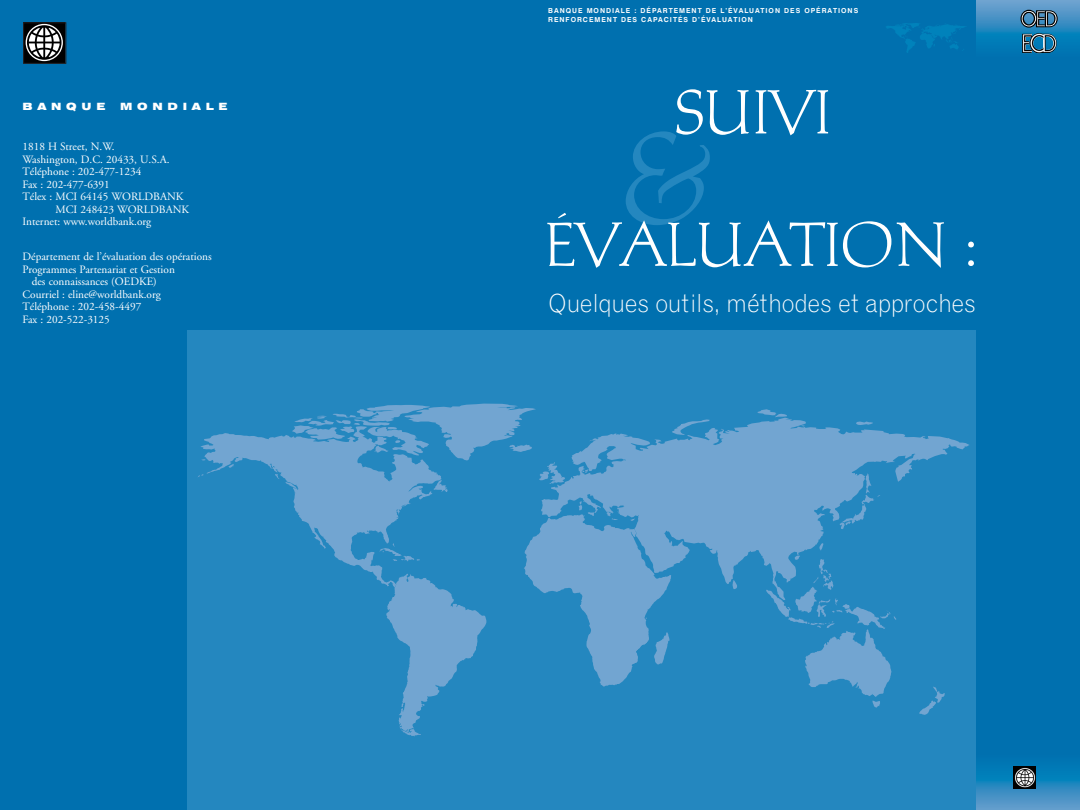
<style>
.page{position:relative;width:1080px;height:810px;background:#0070af}
.page>*{position:absolute;margin:0;border:0;box-sizing:border-box;transform-origin:0 0}
.t1{font:150px "Michelangelo";color:#2487bf}
.t2{font:64.38px/132.5px "Michelangelo";letter-spacing:-.04em;color:#fff;text-align:center}
.t3{font:300 25px "Grotesque";letter-spacing:-.01em;color:#fff;scale:.96 1}
.t4{font:11.25px "Adobe Garamond";color:#fff}
.t5{font:900 expanded 10px "Swiss 721 BT";letter-spacing:.48em;color:#fff}
.t6{font:700 6.88px/8.2px "Swiss 721 BT";letter-spacing:.14em;color:#fff}
</style>
<div class="page">
<svg style="left:976px;top:0;width:104px;height:54px"></svg>
<svg style="left:976px;top:766px;width:104px;height:44px"></svg>
<img style="left:886px;top:23px;width:79px;height:30px">
<svg style="left:1020px;top:10px;width:38px;height:18px"></svg>
<img style="left:1022px;top:33px;width:35px;height:20px">
<svg style="left:25px;top:24px;width:39px;height:38px"></svg>
<div style="left:23px;top:22px;width:43px;height:42px;border:1px solid #231f20"></div>
<img style="left:1014px;top:766px;width:22px;height:23px">
<div style="left:188px;top:330px;width:788px;height:480px;background:#2487bf"></div>
<svg style="left:200px;top:433px;width:75px;height:42px;fill:#72a5d1"></svg>
<svg style="left:228px;top:464px;width:6px;height:4px"></svg>
<svg style="left:948px;top:438px;width:21px;height:11px"></svg>
<svg style="left:710px;top:418px;width:238px;height:169px;fill:#72a5d1"></svg>
<svg style="left:733px;top:580px;width:4px;height:9px"></svg>
<svg style="left:840px;top:474px;width:41px;height:55px"></svg>
<svg style="left:856px;top:422px;width:17px;height:3px"></svg>
<svg style="left:757px;top:409px;width:30px;height:8px"></svg>
<svg style="left:919px;top:686px;width:26px;height:29px"></svg>
<svg style="left:766px;top:543px;width:131px;height:165px"></svg>
<svg style="left:719px;top:492px;width:13px;height:4px"></svg>
<svg style="left:275px;top:404px;width:435px;height:332px"></svg>
<p class="t5" style="left:22px;top:103px;width:84px">BANQUE</p>
<p class="t5" style="left:120px;top:103px;width:109px">MONDIALE</p>
<p class="t4" style="left:22px;top:142px;width:94px">1818 H Street, N.W.</p>
<p class="t4" style="left:22px;top:155px;width:148px">Washington, D.C. 20433, U.S.A.</p>
<p class="t4" style="left:22px;top:167px;width:120px">Téléphone : 202-477-1234</p>
<p class="t4" style="left:22px;top:180px;width:89px">Fax : 202-477-6391</p>
<p class="t4" style="left:22px;top:192px;width:162px">Télex : MCI 64145 WORLDBANK</p>
<p class="t4" style="left:55px;top:205px;width:135px">MCI 248423 WORLDBANK</p>
<p class="t4" style="left:22px;top:217px;width:130px">Internet: www.worldbank.org</p>
<p class="t4" style="left:22px;top:252px;width:191px">Département de l’évaluation des opérations</p>
<p class="t4" style="left:22px;top:265px;width:154px">Programmes Partenariat et Gestion</p>
<p class="t4" style="left:32px;top:277px;width:127px">des connaissances (OEDKE)</p>
<p class="t4" style="left:22px;top:290px;width:140px">Courriel : eline@worldbank.org</p>
<p class="t4" style="left:22px;top:302px;width:120px">Téléphone : 202-458-4497</p>
<p class="t4" style="left:22px;top:315px;width:89px">Fax : 202-522-3125</p>
<p class="t6" style="left:548px;top:8px;width:312px">BANQUE MONDIALE : DÉPARTEMENT DE L’ÉVALUATION DES OPÉRATIONS<br>RENFORCEMENT DES CAPACITÉS D’ÉVALUATION</p>
<h2 class="t2" style="left:543px;top:45px;width:440px">SUIVI<br>ÉVALUATION :</h2>
<h1 class="t1" style="left:609px;top:86px;width:97px">&amp;</h1>
<h3 class="t3" style="left:548px;top:294px;width:447px">Quelques outils, méthodes et approches</h3>
</div>
